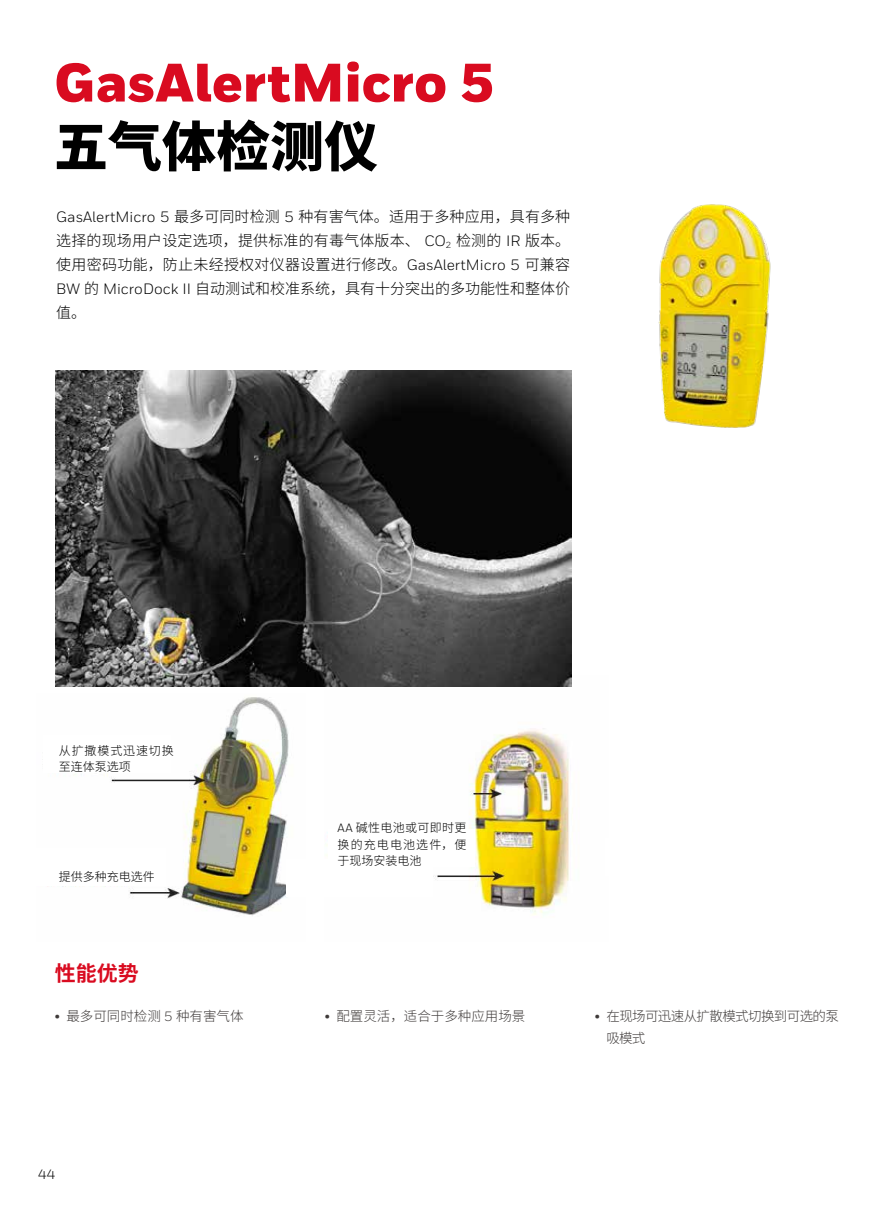
<style>
.page{position:relative;width:893px;height:1212px;background:#fff}
.page>*{position:absolute;margin:0;border:0;box-sizing:border-box;transform-origin:0 0}
.t1{font:900 54px "Honeywell Sans";color:#d90b20}
.t2{font:800 54px "Source Han Sans SC";color:#000}
.t3{font:700 21px "Source Han Sans CN";color:#d90b20}
.t4{font:300 15px/24px "Source Han Sans SC";color:#000;text-align:justify}
.t5{font:300 13.5px "Source Han Sans SC";color:#3e3a39}
.t6{font:300 13.5px/22.5px "Source Han Sans SC";letter-spacing:-.045em;color:#3e3a39}
.t7{font:13.5px "Honeywell Sans";color:#000}
.t8{font:300 12px/16.5px "Source Han Sans SC";letter-spacing:.03em;color:#000;text-align:justify}
.t9{font:300 12px/16.5px "Source Han Sans SC";letter-spacing:.07em;color:#000}
.t10{font:300 12px "Source Han Sans SC";color:#000}
.s1{font-family:"Honeywell Sans";font-weight:400}
</style>
<div class="page">
<img style="left:658px;top:204px;width:113px;height:224px">
<img style="left:47px;top:697px;width:242px;height:219px">
<img style="left:326px;top:675px;width:246px;height:240px">
<div style="left:44px;top:735px;width:127px;height:37px;background:#fff"></div>
<div style="left:37px;top:848px;width:129px;height:38px;background:#fff"></div>
<div style="left:286px;top:859px;width:147px;height:37px;background:#fff"></div>
<div style="left:328px;top:829px;width:147px;height:38px;background:#fff"></div>
<img style="left:56px;top:371px;width:515px;height:316px">
<h1 class="t1" style="left:54px;top:49px;width:441px">GasAlertMicro 5</h1>
<h1 class="t2" style="left:54px;top:116px;width:325px">五气体检测仪</h1>
<p class="t4" style="left:56px;top:204px;width:515px"><span class="s1">GasAlertMicro 5</span> 最多可同时检测 <span class="s1">5</span> 种有害气体。适用于多种应用，具有多种选择的现场用户设定选项，提供标准的有毒气体版本、 <span class="s1">CO</span><sub>2</sub> 检测的 <span class="s1">IR</span> 版本。使用密码功能，防止未经授权对仪器设置进行修改。<span class="s1">GasAlertMicro 5</span> 可兼容<span class="s1">BW</span> 的 <span class="s1">MicroDock II</span> 自动测试和校准系统，具有十分突出的多功能性和整体价值。</p>
<p class="t9" style="left:59px;top:742px;width:116px">从扩撒模式迅速切换至连体泵选项</p>
<p class="t10" style="left:59px;top:869px;width:98px">提供多种充电选件</p>
<h2 class="t3" style="left:55px;top:961px;width:85px">性能优势</h2>
<p class="t8" style="left:338px;top:819px;width:130px"><span class="s1">AA</span> 碱性电池或可即时更换的充电电池选件，便于现场安装电池</p>
<p class="t5" style="left:54px;top:1008px;width:191px"><span class="s1">•</span> 最多可同时检测 <span class="s1">5</span> 种有害气体</p>
<p class="t5" style="left:324px;top:1008px;width:203px"><span class="s1">•</span> 配置灵活，适合于多种应用场景</p>
<p class="t6" style="left:606px;top:1005px;width:234px;text-indent:-12px"><span class="s1">•</span> 在现场可迅速从扩散模式切换到可选的泵吸模式</p>
<p class="t7" style="left:38px;top:1166px;width:18px">44</p>
</div>
